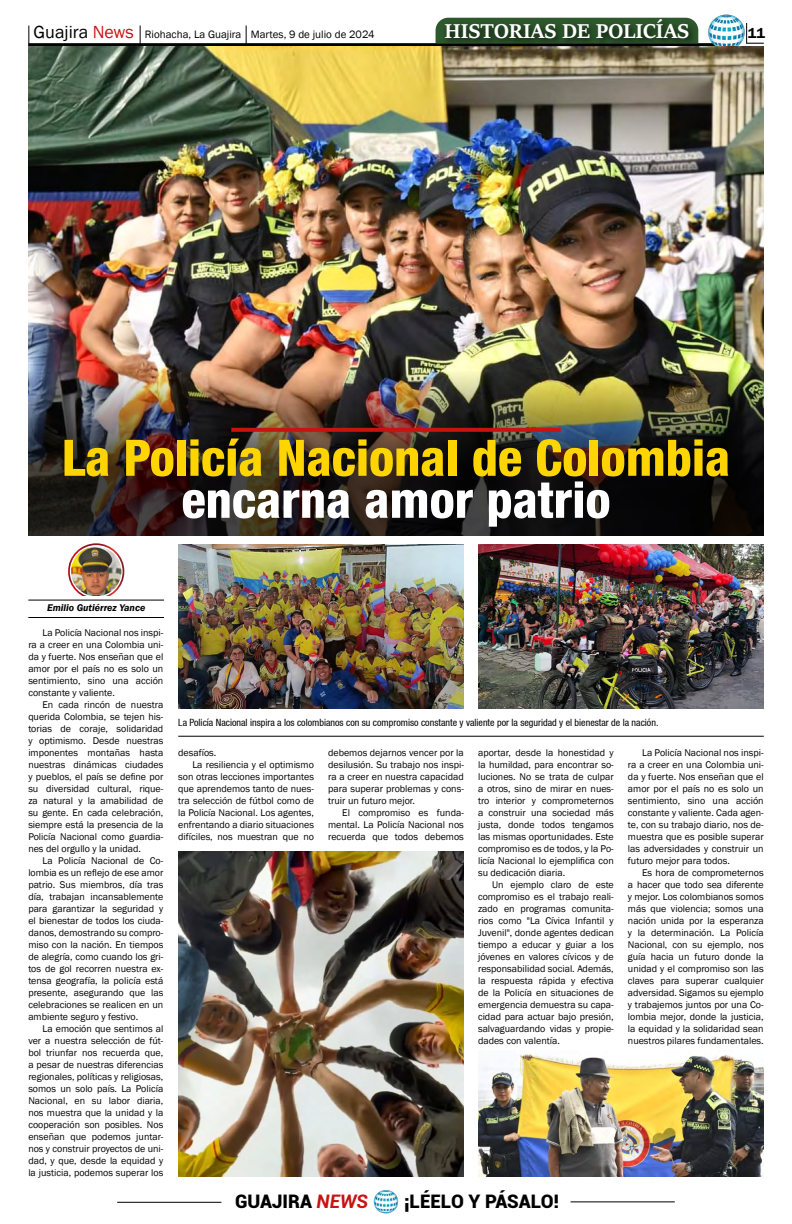
<style>
.page{position:relative;width:792px;height:1224px;background:#fff}
.page>*{position:absolute;margin:0;border:0;box-sizing:border-box;transform-origin:0 0}
.t1{font:800 condensed 50.4px "Helvetica 87";color:#fed501}
.t2{font:800 condensed 50.4px "Helvetica 87";color:#fff}
.t3{font:700 22.1px "Sitka Heading";color:#fff}
.t4{font:900 18.7px "Roboto";color:#000}
.t5{font:600 14.7px "Franklin Gothic";color:#000}
.t6{font:11px "Franklin Gothic";color:#000}
.t7{font:10px/12px "Franklin Gothic";color:#000;text-align:justify}
.t8{font:condensed 10px "Helvetica 57";color:#000}
.t9{font:italic 600 10px "Franklin Gothic";color:#000}
.s1{font-size:18px}
.s2{font-size:18px;color:#c91311}
.s3{font-weight:700;font-style:italic;color:#c91311}
</style>
<div class="page">
<hr style="left:28px;top:43px;width:688px;height:3px;background:#000">
<svg style="left:746px;top:23px;width:18px;height:21px"></svg>
<svg style="left:28px;top:26px;width:1px;height:20px"></svg>
<svg style="left:140px;top:26px;width:1px;height:18px"></svg>
<svg style="left:246px;top:26px;width:1px;height:18px"></svg>
<img style="left:708px;top:14px;width:37px;height:32px">
<hr style="left:117px;top:1202px;width:104px;height:1px;background:#000">
<hr style="left:571px;top:1201px;width:104px;height:1px;background:#000">
<img style="left:374px;top:1190px;width:24px;height:24px">
<img style="left:28px;top:46px;width:736px;height:318px">
<svg style="left:436px;top:19px;width:262px;height:24px"></svg>
<div style="left:442px;top:16px;width:255px;height:31px;background:#000;opacity:.75"></div>
<div style="left:68px;top:543px;width:56px;height:57px;border:2px solid #fff;border-radius:50%"></div>
<img style="left:71px;top:547px;width:50px;height:49px">
<div style="left:28px;top:597px;width:136px;height:19px;background:#fff"></div>
<hr style="left:28px;top:600px;width:136px;height:1px;background:#000">
<hr style="left:28px;top:617px;width:136px;height:1px;background:#000">
<img style="left:28px;top:364px;width:736px;height:172px">
<svg style="left:231px;top:428px;width:330px;height:4px"></svg>
<img style="left:178px;top:851px;width:286px;height:326px">
<img style="left:478px;top:1053px;width:286px;height:124px">
<img style="left:178px;top:545px;width:286px;height:164px">
<img style="left:478px;top:545px;width:286px;height:164px">
<hr style="left:178px;top:736px;width:586px;height:1px;background:#000">
<h2 class="t3" style="left:445px;top:15px;width:246px">HISTORIAS DE POLICÍAS</h2>
<p class="t6" style="left:34px;top:28px;width:342px"><span class="s1">Guajira</span> <span class="s2">News</span> Riohacha, La Guajira Martes, 9 de julio de 2024</p>
<h3 class="t5" style="left:748px;top:24px;width:19px">11</h3>
<h1 class="t1" style="left:62px;top:427px;width:670px">La Policía Nacional de Colombia</h1>
<h1 class="t2" style="left:181px;top:469px;width:431px">encarna amor patrio</h1>
<p class="t9" style="left:47px;top:602px;width:100px">Emilio Gutiérrez Yance</p>
<p class="t7" style="left:28px;top:627px;width:137px;text-indent:14px">La Policía Nacional nos inspi&shy;ra a creer en una Colombia uni&shy;da y fuerte. Nos enseñan que el amor por el país no es solo un sentimiento, sino una acción constante y valiente.</p>
<p class="t7" style="left:28px;top:699px;width:137px;text-indent:14px">En cada rincón de nuestra querida Colombia, se tejen his&shy;torias de coraje, solidaridad y optimismo. Desde nuestras imponentes montañas hasta nuestras dinámicas ciudades y pueblos, el país se define por su diversidad cultural, rique&shy;za natural y la amabilidad de su gente. En cada celebración, siempre está la presencia de la Policía Nacional como guardia&shy;nes del orgullo y la unidad.</p>
<p class="t7" style="left:28px;top:855px;width:137px;text-indent:14px">La Policía Nacional de Co&shy;lombia es un reflejo de ese amor patrio. Sus miembros, día tras día, trabajan incansablemente para garantizar la seguridad y el bienestar de todos los ciuda&shy;danos, demostrando su compro&shy;miso con la nación. En tiempos de alegría, como cuando los gri&shy;tos de gol recorren nuestra ex&shy;tensa geografía, la policía está presente, asegurando que las celebraciones se realicen en un ambiente seguro y festivo.</p>
<p class="t7" style="left:28px;top:1023px;width:137px;text-indent:14px">La emoción que sentimos al ver a nuestra selección de fút&shy;bol triunfar nos recuerda que, a pesar de nuestras diferencias regionales, políticas y religiosas, somos un solo país. La Policía Nacional, en su labor diaria, nos muestra que la unidad y la cooperación son posibles. Nos enseñan que podemos juntar&shy;nos y construir proyectos de uni&shy;dad, y que, desde la equidad y la justicia, podemos superar los</p>
<p class="t8" style="left:178px;top:717px;width:482px">La Policía Nacional inspira a los colombianos con su compromiso constante y valiente por la seguridad y el bienestar de la nación.</p>
<p class="t7" style="left:178px;top:747px;width:40px">desafíos.</p>
<p class="t7" style="left:192px;top:759px;width:123px">La resiliencia y el optimismo</p>
<p class="t7" style="left:178px;top:771px;width:137px">son otras lecciones importantes</p>
<p class="t7" style="left:178px;top:783px;width:137px">que aprendemos tanto de nues-</p>
<p class="t7" style="left:178px;top:795px;width:137px">tra selección de fútbol como de</p>
<p class="t7" style="left:178px;top:807px;width:137px">la Policía Nacional. Los agentes,</p>
<p class="t7" style="left:178px;top:819px;width:137px">enfrentando a diario situaciones</p>
<p class="t7" style="left:178px;top:831px;width:137px">difíciles, nos muestran que no</p>
<p class="t7" style="left:328px;top:747px;width:137px">debemos dejarnos vencer por la desilusión. Su trabajo nos inspi&shy;ra a creer en nuestra capacidad para superar problemas y cons&shy;truir un futuro mejor.</p>
<p class="t7" style="left:328px;top:807px;width:137px;text-indent:14px">El compromiso es funda&shy;mental. La Policía Nacional nos recuerda que todos debemos</p>
<p class="t7" style="left:478px;top:747px;width:137px">aportar, desde la honestidad y la humildad, para encontrar so&shy;luciones. No se trata de culpar a otros, sino de mirar en nues&shy;tro interior y comprometernos a construir una sociedad más justa, donde todos tengamos las mismas oportunidades. Este compromiso es de todos, y la Po&shy;licía Nacional lo ejemplifica con su dedicación diaria.</p>
<p class="t7" style="left:478px;top:879px;width:137px;text-indent:14px">Un ejemplo claro de este compromiso es el trabajo reali&shy;zado en programas comunita&shy;rios como "La Cívica Infantil y Juvenil", donde agentes dedican tiempo a educar y guiar a los jóvenes en valores cívicos y de responsabilidad social. Además, la respuesta rápida y efectiva de la Policía en situaciones de emergencia demuestra su capa&shy;cidad para actuar bajo presión, salvaguardando vidas y propie&shy;dades con valentía.</p>
<p class="t7" style="left:628px;top:747px;width:137px;text-indent:14px">La Policía Nacional nos inspi&shy;ra a creer en una Colombia uni&shy;da y fuerte. Nos enseñan que el amor por el país no es solo un sentimiento, sino una acción constante y valiente. Cada agen&shy;te, con su trabajo diario, nos de&shy;muestra que es posible superar las adversidades y construir un futuro mejor para todos.</p>
<p class="t7" style="left:628px;top:867px;width:137px;text-indent:14px">Es hora de comprometernos a hacer que todo sea diferente y mejor. Los colombianos somos más que violencia; somos una nación unida por la esperanza y la determinación. La Policía Nacional, con su ejemplo, nos guía hacia un futuro donde la unidad y el compromiso son las claves para superar cualquier adversidad. Sigamos su ejemplo y trabajemos juntos por una Co&shy;lombia mejor, donde la justicia, la equidad y la solidaridad sean nuestros pilares fundamentales.</p>
<h3 class="t4" style="left:235px;top:1189px;width:134px">GUAJIRA <span class="s3">NEWS</span></h3>
<h3 class="t4" style="left:404px;top:1189px;width:157px">¡LÉELO Y PÁSALO!</h3>
</div>
